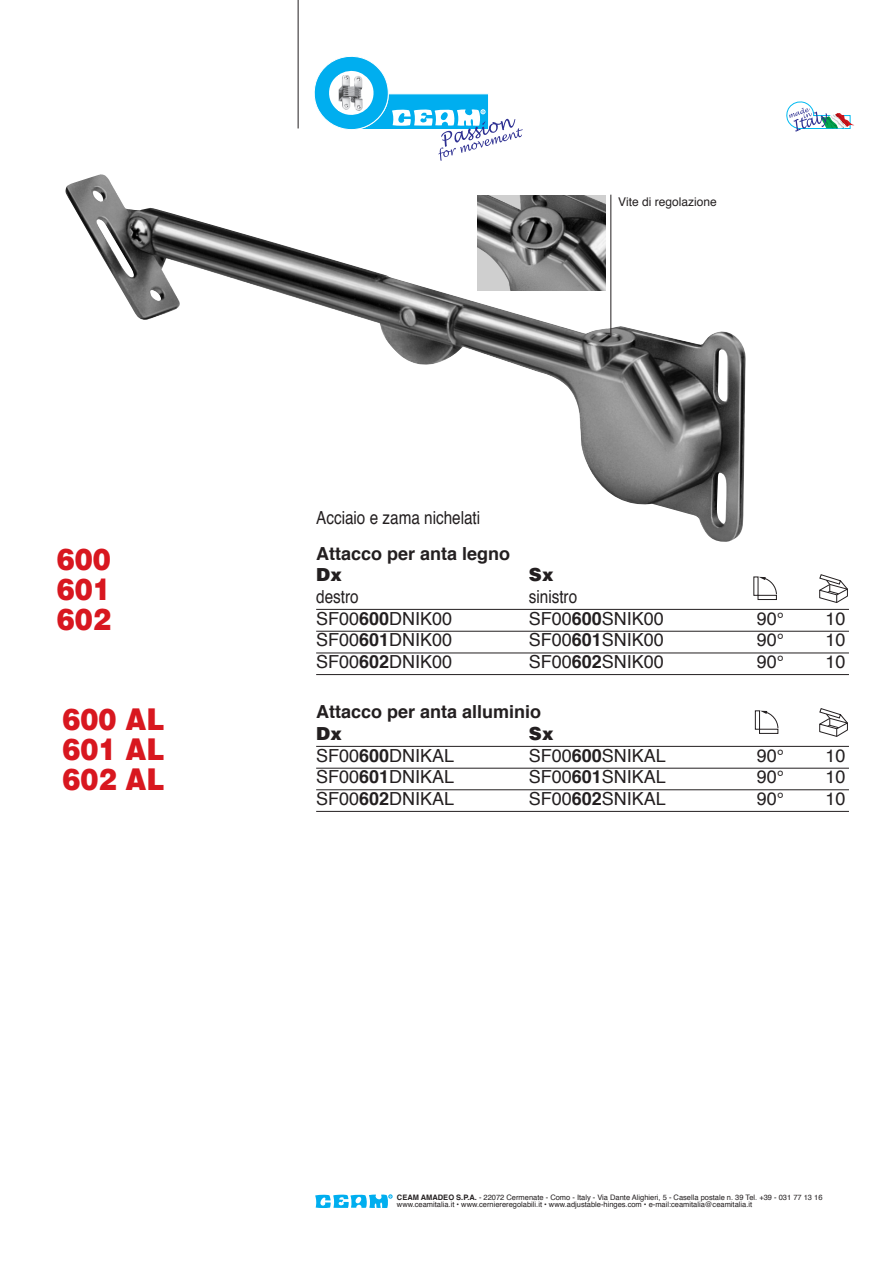
<style>
.page{position:relative;width:893px;height:1263px;background:#fff}
.page>*{position:absolute;margin:0;border:0;box-sizing:border-box;transform-origin:0 0}
.t1{font:900 30px/30px "Helvetica";color:#d8171f;text-align:justify;scale:.9 1}
.t2{font:18px "Helvetica";color:#231f20}
.t3{font:700 18px "Helvetica";color:#231f20}
.t4{font:18px "Helvetica";color:#231f20;scale:.85 1}
.t5{font:900 18px "Helvetica";color:#231f20}
.t6{font:12px "Helvetica";color:#231f20}
.t7{font:7.5px/7.5px "Helvetica";color:#231f20}
.s1{font-weight:700}
</style>
<div class="page">
<svg style="left:314px;top:56px;width:209px;height:105px"></svg>
<hr style="left:298px;top:0;width:1px;height:128px;background:#231f20">
<svg style="left:787px;top:102px;width:67px;height:30px"></svg>
<svg style="left:315px;top:1194px;width:77px;height:14px"></svg>
<img style="left:66px;top:174px;width:680px;height:368px">
<img style="left:478px;top:195px;width:128px;height:95px">
<hr style="left:611px;top:195px;width:1px;height:141px;background:#231f20">
<hr style="left:316px;top:609px;width:533px;height:1px;background:#231f20">
<hr style="left:316px;top:631px;width:533px;height:1px;background:#231f20">
<hr style="left:316px;top:653px;width:533px;height:1px;background:#231f20">
<hr style="left:316px;top:674px;width:533px;height:1px;background:#231f20">
<hr style="left:316px;top:746px;width:533px;height:1px;background:#231f20">
<hr style="left:316px;top:768px;width:533px;height:1px;background:#231f20">
<hr style="left:316px;top:789px;width:533px;height:1px;background:#231f20">
<hr style="left:316px;top:811px;width:533px;height:1px;background:#231f20">
<svg style="left:819px;top:574px;width:29px;height:29px"></svg>
<div style="left:758px;top:595px;width:19px;height:5px;border:1px solid #231f20"></div>
<svg style="left:758px;top:577px;width:19px;height:18px"></svg>
<svg style="left:819px;top:708px;width:29px;height:29px"></svg>
<div style="left:759px;top:729px;width:19px;height:5px;border:1px solid #231f20"></div>
<div style="left:755px;top:710px;width:5px;height:19px;border:1px solid #231f20"></div>
<svg style="left:760px;top:711px;width:18px;height:18px"></svg>
<h1 class="t1" style="left:57px;top:545px;width:62px">600<br>601<br>602</h1>
<h1 class="t1" style="left:62px;top:705px;width:115px">600 AL 601 AL 602 AL</h1>
<h3 class="t6" style="left:618px;top:196px;width:100px">Vite di regolazione</h3>
<h2 class="t4" style="left:316px;top:510px;width:195px">Acciaio e zama nichelati</h2>
<h2 class="t3" style="left:316px;top:546px;width:196px">Attacco per anta legno</h2>
<h2 class="t5" style="left:316px;top:564px;width:27px">Dx</h2>
<h2 class="t5" style="left:529px;top:564px;width:27px">Sx</h2>
<h2 class="t4" style="left:316px;top:589px;width:52px">destro</h2>
<h2 class="t4" style="left:529px;top:589px;width:59px">sinistro</h2>
<h2 class="t2" style="left:316px;top:611px;width:138px">SF00<span class="s1">600</span>DNIK00</h2>
<h2 class="t2" style="left:529px;top:611px;width:137px">SF00<span class="s1">600</span>SNIK00</h2>
<h2 class="t2" style="left:757px;top:611px;width:29px">90°</h2>
<h2 class="t2" style="left:825px;top:611px;width:22px">10</h2>
<h2 class="t2" style="left:316px;top:632px;width:138px">SF00<span class="s1">601</span>DNIK00</h2>
<h2 class="t2" style="left:529px;top:632px;width:137px">SF00<span class="s1">601</span>SNIK00</h2>
<h2 class="t2" style="left:757px;top:632px;width:29px">90°</h2>
<h2 class="t2" style="left:825px;top:632px;width:22px">10</h2>
<h2 class="t2" style="left:316px;top:654px;width:138px">SF00<span class="s1">602</span>DNIK00</h2>
<h2 class="t2" style="left:529px;top:654px;width:137px">SF00<span class="s1">602</span>SNIK00</h2>
<h2 class="t2" style="left:757px;top:654px;width:29px">90°</h2>
<h2 class="t2" style="left:825px;top:654px;width:22px">10</h2>
<h2 class="t3" style="left:316px;top:705px;width:227px">Attacco per anta alluminio</h2>
<h2 class="t5" style="left:316px;top:723px;width:27px">Dx</h2>
<h2 class="t5" style="left:529px;top:723px;width:27px">Sx</h2>
<h2 class="t2" style="left:316px;top:748px;width:140px">SF00<span class="s1">600</span>DNIKAL</h2>
<h2 class="t2" style="left:529px;top:748px;width:139px">SF00<span class="s1">600</span>SNIKAL</h2>
<h2 class="t2" style="left:757px;top:748px;width:29px">90°</h2>
<h2 class="t2" style="left:825px;top:748px;width:22px">10</h2>
<h2 class="t2" style="left:316px;top:769px;width:140px">SF00<span class="s1">601</span>DNIKAL</h2>
<h2 class="t2" style="left:529px;top:769px;width:139px">SF00<span class="s1">601</span>SNIKAL</h2>
<h2 class="t2" style="left:757px;top:769px;width:29px">90°</h2>
<h2 class="t2" style="left:825px;top:769px;width:22px">10</h2>
<h2 class="t2" style="left:316px;top:791px;width:140px">SF00<span class="s1">602</span>DNIKAL</h2>
<h2 class="t2" style="left:529px;top:791px;width:139px">SF00<span class="s1">602</span>SNIKAL</h2>
<h2 class="t2" style="left:757px;top:791px;width:29px">90°</h2>
<h2 class="t2" style="left:825px;top:791px;width:22px">10</h2>
<p class="t7" style="left:397px;top:1194px;width:427px"><span class="s1">CEAM AMADEO S.P.A.</span> - 22072 Cermenate - Como - Italy - Via Dante Alighieri, 5 - Casella postale n. 39 Tel. +39 - 031 77 13 16 www.ceamitalia.it • www.cerniereregolabili.it • www.adjustable-hinges.com • e-mail:ceamitalia@ceamitalia.it</p>
</div>
